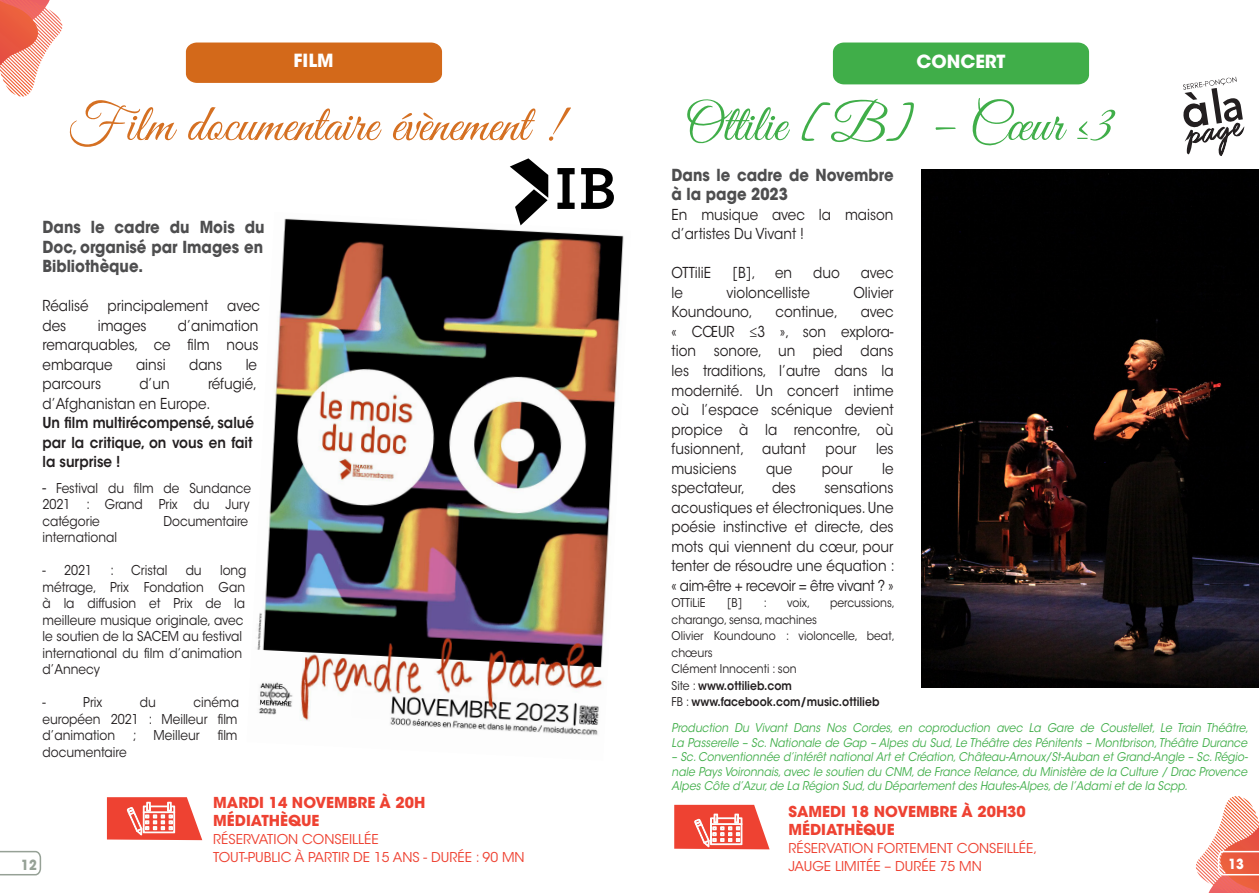
<style>
.page{position:relative;width:1259px;height:893px;background:#fff}
.page>*{position:absolute;margin:0;border:0;box-sizing:border-box;transform-origin:0 0}
.t1{font:52.5px "Great Vibes";color:#d57022}
.t2{font:52.5px "Great Vibes";color:#40ae49}
.t3{font:700 18px "ITC Avant Garde Std";color:#fff}
.t4{font:700 16.5px/19.5px "ITC Avant Garde Std";color:#4e4e4f;text-align:justify;scale:.9 1}
.t5{font:15px/19.5px "ITC Avant Garde Std";color:#231f20;text-align:justify;scale:.9 1}
.t6{font:600 15px/19.5px "ITC Avant Garde Std";color:#231f20;text-align:justify;scale:.9 1}
.t7{font:700 15px "ITC Avant Garde Std";color:#ee4232}
.t8{font:700 13.95px "Avant Garde LT";color:#96a196;scale:.9 1}
.t9{font:700 13.95px "Avant Garde LT";color:#fff;scale:.9 1}
.t10{font:13.5px/16.5px "ITC Avant Garde Std";color:#231f20;text-align:justify;scale:.9 1}
.t11{font:13.5px/18px "ITC Avant Garde Std";color:#ee4232}
.t12{font:italic 12px/14.4px "ITC Avant Garde Std";color:#40ae49;scale:.9 1}
.t13{font:12px/16.5px "ITC Avant Garde Std";color:#231f20;scale:.9 1}
.t14{font:600 12px "ITC Avant Garde Std";color:#231f20;scale:.9 1}
.s1{font-size:15px}
.s2{font-weight:400}
</style>
<div class="page">
<svg style="left:0;top:0;width:62px;height:96px"></svg>
<svg style="left:0;top:850px;width:42px;height:26px"></svg>
<svg style="left:1195px;top:796px;width:64px;height:97px"></svg>
<div style="left:186px;top:43px;width:256px;height:40px;background:#d3691a"></div>
<svg style="left:107px;top:797px;width:95px;height:43px"></svg>
<img style="left:257px;top:218px;width:367px;height:517px">
<svg style="left:674px;top:805px;width:95px;height:44px"></svg>
<div style="left:833px;top:43px;width:256px;height:41px;background:#40ae49"></div>
<img style="left:921px;top:170px;width:338px;height:517px">
<svg style="left:1183px;top:77px;width:61px;height:79px"></svg>
<svg style="left:510px;top:158px;width:104px;height:67px"></svg>
<p class="t3" style="left:293px;top:49px;width:42px">FILM</p>
<p class="t3" style="left:916px;top:50px;width:91px">CONCERT</p>
<p class="t2" style="left:684px;top:95px;width:431px">Ottilie [B] – Cœur ≤3</p>
<p class="t4" style="left:671px;top:165px;width:248px">Dans le cadre de Novembre à la page 2023</p>
<p class="t5" style="left:671px;top:205px;width:248px">En musique avec la maison d’artistes Du Vivant !</p>
<p class="t5" style="left:671px;top:263px;width:45px">OTTiliE</p>
<p class="t5" style="left:732px;top:263px;width:28px">[B],</p>
<p class="t5" style="left:775px;top:263px;width:20px">en</p>
<p class="t5" style="left:813px;top:263px;width:31px">duo</p>
<p class="t5" style="left:861px;top:263px;width:38px">avec</p>
<p class="t5" style="left:671px;top:283px;width:14px">le</p>
<p class="t5" style="left:726px;top:283px;width:94px">violoncelliste</p>
<p class="t5" style="left:853px;top:283px;width:46px">Olivier</p>
<p class="t5" style="left:671px;top:302px;width:91px">Koundouno,</p>
<p class="t5" style="left:775px;top:302px;width:71px">continue,</p>
<p class="t1" style="left:67px;top:95px;width:495px">Film documentaire évènement !</p>
<p class="t4" style="left:43px;top:217px;width:248px">Dans le cadre du Mois du Doc, organisé par Images en Bibliothèque.</p>
<p class="t5" style="left:43px;top:296px;width:53px">Réalisé</p>
<p class="t5" style="left:108px;top:296px;width:113px">principalement</p>
<p class="t5" style="left:227px;top:296px;width:38px">avec</p>
<p class="t5" style="left:43px;top:316px;width:28px">des</p>
<p class="t5" style="left:98px;top:316px;width:56px">images</p>
<p class="t5" style="left:671px;top:302px;width:248px;text-indent:189px">avec « CŒUR ≤3 », son explora&shy;tion sonore, un pied dans les traditions, l’autre dans la modernité. Un concert intime où l’espace scénique devient propice à la rencontre, où fusionnent, autant</p>
<p class="t5" style="left:43px;top:316px;width:242px;text-indent:135px">d’animation remarquables, ce film nous embarque</p>
<p class="t5" style="left:136px;top:355px;width:35px">ainsi</p>
<p class="t5" style="left:189px;top:355px;width:38px">dans</p>
<p class="t5" style="left:246px;top:355px;width:14px">le</p>
<p class="t5" style="left:43px;top:374px;width:240px;text-indent:165px">réfugié, d’Afghanistan en Europe.</p>
<p class="t6" style="left:43px;top:413px;width:237px">Un film multirécompensé, salué par la critique, on vous en fait la surprise !</p>
<p class="t10" style="left:43px;top:480px;width:233px"><span class="s1">-</span> Festival du film de Sundance 2021 : Grand Prix du Jury catégorie</p>
<p class="t5" style="left:43px;top:374px;width:67px">parcours</p>
<p class="t5" style="left:139px;top:374px;width:35px">d’un</p>
<p class="t5" style="left:825px;top:439px;width:36px">pour</p>
<p class="t5" style="left:876px;top:439px;width:21px">les</p>
<p class="t5" style="left:671px;top:458px;width:74px">musiciens</p>
<p class="t5" style="left:766px;top:458px;width:31px">que</p>
<p class="t5" style="left:821px;top:458px;width:36px">pour</p>
<p class="t5" style="left:882px;top:458px;width:14px">le</p>
<p class="t5" style="left:671px;top:478px;width:83px">spectateur,</p>
<p class="t5" style="left:772px;top:478px;width:28px">des</p>
<p class="t5" style="left:671px;top:478px;width:249px;text-indent:153px">sensations acoustiques et électroniques. Une poésie instinctive et directe, des mots qui viennent du cœur, pour tenter de résoudre une équation : « aim-être + recevoir = être vivant ? »</p>
<p class="t13" style="left:671px;top:595px;width:39px">OTTiLiE</p>
<p class="t13" style="left:727px;top:595px;width:19px">[B]</p>
<p class="t13" style="left:763px;top:595px;width:5px">:</p>
<p class="t13" style="left:787px;top:595px;width:27px">voix,</p>
<p class="t13" style="left:830px;top:595px;width:73px">percussions,</p>
<p class="t13" style="left:671px;top:611px;width:163px">charango, sensa, machines</p>
<p class="t13" style="left:671px;top:628px;width:249px">Olivier Koundouno : violoncelle, beat, chœurs</p>
<p class="t13" style="left:671px;top:661px;width:140px">Clément Innocenti : son</p>
<p class="t14" style="left:671px;top:677px;width:135px"><span class="s2">Site :</span> www.ottilieb.com</p>
<p class="t14" style="left:671px;top:694px;width:232px"><span class="s2">FB :</span> www.facebook.com/music.ottilieb</p>
<p class="t12" style="left:671px;top:721px;width:642px">Production Du Vivant Dans Nos Cordes, en coproduction avec La Gare de Coustellet, Le Train Théâtre,<br>La Passerelle – Sc. Nationale de Gap – Alpes du Sud, Le Théâtre des Pénitents – Montbrison, Théâtre Durance</p>
<p class="t12" style="left:671px;top:750px;width:642px;text-align:justify">– Sc. Conventionnée d’intérêt national Art et Création, Château-Arnoux/St-Auban et Grand-Angle – Sc. Régio&shy;nale Pays Voironnais, avec le soutien du CNM, de France Relance, du Ministère de la Culture / Drac Provence Alpes Côte d’Azur, de La Région Sud, du Département des Hautes-Alpes, de l’Adami et de la Scpp.</p>
<p class="t10" style="left:164px;top:513px;width:95px">Documentaire</p>
<p class="t10" style="left:43px;top:529px;width:84px">international</p>
<p class="t10" style="left:43px;top:562px;width:57px">- 2021</p>
<p class="t10" style="left:110px;top:562px;width:5px">:</p>
<p class="t10" style="left:131px;top:562px;width:42px">Cristal</p>
<p class="t10" style="left:186px;top:562px;width:19px">du</p>
<p class="t10" style="left:43px;top:562px;width:228px;text-align:left;text-indent:177px">long métrage, Prix Fondation Gan à la diffusion et Prix de la meilleure musique originale, avec le soutien de la SACEM au festival international du film d’animation d’Annecy</p>
<p class="t10" style="left:43px;top:694px;width:5px">-</p>
<p class="t10" style="left:83px;top:694px;width:23px">Prix</p>
<p class="t10" style="left:140px;top:694px;width:19px">du</p>
<p class="t10" style="left:43px;top:694px;width:220px;text-indent:151px">cinéma européen 2021 : Meilleur film d’animation</p>
<p class="t10" style="left:133px;top:727px;width:5px">;</p>
<p class="t10" style="left:154px;top:727px;width:53px">Meilleur</p>
<p class="t10" style="left:218px;top:727px;width:24px">film</p>
<p class="t10" style="left:43px;top:744px;width:95px">documentaire</p>
<p class="t7" style="left:213px;top:793px;width:214px">MARDI 14 NOVEMBRE À 20H</p>
<p class="t7" style="left:213px;top:811px;width:108px">MÉDIATHÈQUE</p>
<p class="t11" style="left:213px;top:831px;width:167px">RÉSERVATION CONSEILLÉE</p>
<p class="t11" style="left:213px;top:849px;width:313px">TOUT-PUBLIC À PARTIR DE 15 ANS - DURÉE : 90 MN</p>
<p class="t7" style="left:788px;top:802px;width:239px">SAMEDI 18 NOVEMBRE À 20H30</p>
<p class="t7" style="left:788px;top:820px;width:108px">MÉDIATHÈQUE</p>
<p class="t11" style="left:788px;top:839px;width:250px">RÉSERVATION FORTEMENT CONSEILLÉE,<br>JAUGE LIMITÉE – DURÉE 75 MN</p>
<p class="t8" style="left:21px;top:856px;width:19px">12</p>
<p class="t9" style="left:1228px;top:855px;width:19px">13</p>
</div>
